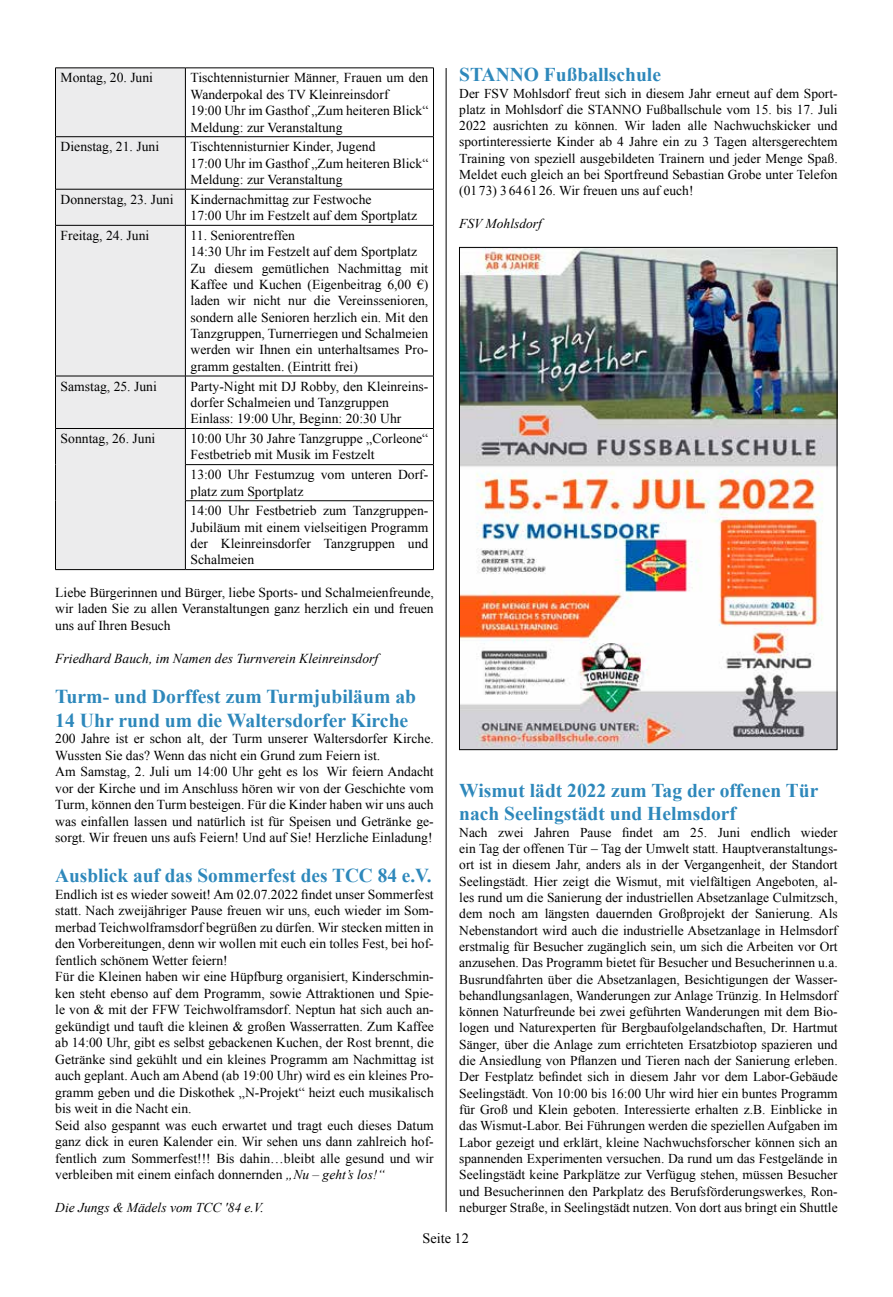
<style>
.page{position:relative;width:893px;height:1297px;background:#fff}
.page>*{position:absolute;margin:0;border:0;box-sizing:border-box;transform-origin:0 0}
.t1{font:700 19.65px/23.7px "Times New Roman";color:#2e88bb}
.t2{font:700 19.5px/23.5px "Times New Roman";color:#2e88bb}
.t3{font:14.25px "Times New Roman";color:#000}
.t4{font:13.65px/16.5px "Times New Roman";color:#000}
.t5{font:italic 13.65px "Times New Roman";color:#000}
.t6{font:13.5px/16.4px "Times New Roman";color:#000;text-align:justify}
.t7{font:italic 13.5px "Times New Roman";color:#000}
.s1{font-style:italic;font-size:13.5px}
</style>
<div class="page">
<hr style="left:446px;top:68px;width:1px;height:1144px;background:#000">
<div style="left:56px;top:69px;width:129px;height:500px;background:#ececed"></div>
<hr style="left:55px;top:68px;width:130px;height:1px;background:#000">
<hr style="left:55px;top:68px;width:1px;height:68px;background:#000">
<hr style="left:185px;top:68px;width:249px;height:1px;background:#000">
<hr style="left:185px;top:68px;width:1px;height:68px;background:#000">
<hr style="left:433px;top:68px;width:1px;height:68px;background:#000">
<hr style="left:55px;top:136px;width:130px;height:1px;background:#000">
<hr style="left:55px;top:137px;width:1px;height:52px;background:#000">
<hr style="left:185px;top:136px;width:249px;height:1px;background:#000">
<hr style="left:185px;top:137px;width:1px;height:52px;background:#000">
<hr style="left:433px;top:137px;width:1px;height:52px;background:#000">
<hr style="left:55px;top:189px;width:130px;height:1px;background:#000">
<hr style="left:55px;top:189px;width:1px;height:36px;background:#000">
<hr style="left:185px;top:189px;width:249px;height:1px;background:#000">
<hr style="left:185px;top:189px;width:1px;height:36px;background:#000">
<hr style="left:433px;top:189px;width:1px;height:36px;background:#000">
<hr style="left:55px;top:225px;width:130px;height:1px;background:#000">
<hr style="left:55px;top:226px;width:1px;height:150px;background:#000">
<hr style="left:185px;top:225px;width:249px;height:1px;background:#000">
<hr style="left:185px;top:226px;width:1px;height:150px;background:#000">
<hr style="left:433px;top:226px;width:1px;height:150px;background:#000">
<hr style="left:55px;top:376px;width:130px;height:1px;background:#000">
<hr style="left:55px;top:376px;width:1px;height:52px;background:#000">
<hr style="left:185px;top:376px;width:249px;height:1px;background:#000">
<hr style="left:185px;top:376px;width:1px;height:52px;background:#000">
<hr style="left:433px;top:376px;width:1px;height:52px;background:#000">
<hr style="left:55px;top:428px;width:130px;height:1px;background:#000">
<hr style="left:55px;top:429px;width:1px;height:36px;background:#000">
<hr style="left:55px;top:465px;width:1px;height:36px;background:#000">
<hr style="left:55px;top:501px;width:1px;height:68px;background:#000">
<hr style="left:55px;top:569px;width:130px;height:1px;background:#000">
<hr style="left:185px;top:428px;width:249px;height:1px;background:#000">
<hr style="left:185px;top:429px;width:1px;height:35px;background:#000">
<hr style="left:433px;top:429px;width:1px;height:35px;background:#000">
<hr style="left:185px;top:464px;width:249px;height:1px;background:#000">
<hr style="left:185px;top:465px;width:1px;height:35px;background:#000">
<hr style="left:433px;top:465px;width:1px;height:35px;background:#000">
<hr style="left:185px;top:500px;width:249px;height:1px;background:#000">
<hr style="left:185px;top:501px;width:1px;height:68px;background:#000">
<hr style="left:433px;top:501px;width:1px;height:68px;background:#000">
<hr style="left:185px;top:569px;width:249px;height:1px;background:#000">
<img style="left:461px;top:249px;width:374px;height:499px">
<p class="t4" style="left:61px;top:69px;width:94px">Montag, 20. Juni</p>
<p class="t4" style="left:191px;top:70px;width:239px">Tischtennisturnier Männer, Frauen um den Wanderpokal des TV Kleinreinsdorf<br>19:00 Uhr im Gasthof „Zum heiteren Blick“ Meldung: zur Veranstaltung</p>
<p class="t4" style="left:61px;top:138px;width:100px">Dienstag, 21. Juni</p>
<p class="t4" style="left:191px;top:138px;width:239px">Tischtennisturnier Kinder, Jugend<br>17:00 Uhr im Gasthof „Zum heiteren Blick“<br>Meldung: zur Veranstaltung</p>
<p class="t4" style="left:191px;top:191px;width:228px;text-indent:-130px">Donnerstag, 23. Juni Kindernachmittag zur Festwoche<br>17:00 Uhr im Festzelt auf dem Sportplatz</p>
<p class="t4" style="left:61px;top:227px;width:90px">Freitag, 24. Juni</p>
<p class="t4" style="left:191px;top:227px;width:239px">11. Seniorentreffen<br>14:30 Uhr im Festzelt auf dem Sportplatz Zu diesem gemütlichen Nachmittag mit Kaffee und Kuchen (Eigenbeitrag 6,00 €) laden wir nicht nur die Vereinssenioren, sondern alle Senioren herzlich ein. Mit den Tanzgruppen, Turnerriegen und Schalmeien werden wir Ihnen ein unterhaltsames Pro&shy;gramm gestalten. (Eintritt frei)</p>
<p class="t4" style="left:61px;top:378px;width:98px">Samstag, 25. Juni</p>
<p class="t4" style="left:191px;top:378px;width:239px">Party-Night mit DJ Robby, den Kleinreins&shy;dorfer Schalmeien und Tanzgruppen<br>Einlass: 19:00 Uhr, Beginn: 20:30 Uhr</p>
<p class="t4" style="left:61px;top:430px;width:96px">Sonntag, 26. Juni</p>
<p class="t4" style="left:191px;top:430px;width:239px">10:00 Uhr 30 Jahre Tanzgruppe „Corleone“<br>Festbetrieb mit Musik im Festzelt</p>
<p class="t4" style="left:191px;top:466px;width:239px">13:00 Uhr Festumzug vom unteren Dorf&shy;platz zum Sportplatz</p>
<p class="t4" style="left:191px;top:502px;width:239px;text-align:justify">14:00 Uhr Festbetrieb zum Tanzgruppen-Jubiläum mit einem vielseitigen Programm der Kleinreinsdorfer Tanzgruppen und Schalmeien</p>
<p class="t4" style="left:55px;top:584px;width:380px;text-align:justify">Liebe Bürgerinnen und Bürger, liebe Sports- und Schalmeienfreunde, wir laden Sie zu allen Veranstaltungen ganz herzlich ein und freuen uns auf Ihren Besuch</p>
<p class="t5" style="left:55px;top:649px;width:325px">Friedhard Bauch, im Namen des Turnverein Kleinreinsdorf</p>
<h1 class="t1" style="left:55px;top:684px;width:362px">Turm- und Dorffest zum Turmjubiläum ab<br>14 Uhr rund um die Waltersdorfer Kirche</h1>
<p class="t4" style="left:55px;top:730px;width:380px">200 Jahre ist er schon alt, der Turm unserer Waltersdorfer Kirche.<br>Wussten Sie das? Wenn das nicht ein Grund zum Feiern ist.<br>Am Samstag, 2. Juli um 14:00 Uhr geht es los Wir feiern Andacht vor der Kirche und im Anschluss hören wir von der Geschichte vom Turm, können den Turm besteigen. Für die Kinder haben wir uns auch was einfallen lassen und natürlich ist für Speisen und Getränke ge&shy;sorgt. Wir freuen uns aufs Feiern! Und auf Sie! Herzliche Einladung!</p>
<h1 class="t1" style="left:55px;top:863px;width:378px">Ausblick auf das Sommerfest des TCC 84 e.V.</h1>
<p class="t4" style="left:55px;top:886px;width:380px">Endlich ist es wieder soweit! Am 02.07.2022 findet unser Sommerfest statt. Nach zweijähriger Pause freuen wir uns, euch wieder im Som&shy;merbad Teichwolframsdorf begrüßen zu dürfen. Wir stecken mitten in den Vorbereitungen, denn wir wollen mit euch ein tolles Fest, bei hof&shy;fentlich schönem Wetter feiern!<br>Für die Kleinen haben wir eine Hüpfburg organisiert, Kinderschmin&shy;ken steht ebenso auf dem Programm, sowie Attraktionen und Spie&shy;le von &amp; mit der FFW Teichwolframsdorf. Neptun hat sich auch an&shy;gekündigt und tauft die kleinen &amp; großen Wasserratten. Zum Kaffee ab 14:00 Uhr, gibt es selbst gebackenen Kuchen, der Rost brennt, die Getränke sind gekühlt und ein kleines Programm am Nachmittag ist auch geplant. Auch am Abend (ab 19:00 Uhr) wird es ein kleines Pro&shy;gramm geben und die Diskothek „N-Projekt“ heizt euch musikalisch bis weit in die Nacht ein.<br>Seid also gespannt was euch erwartet und tragt euch dieses Datum ganz dick in euren Kalender ein. Wir sehen uns dann zahlreich hof&shy;fentlich zum Sommerfest!!! Bis dahin…bleibt alle gesund und wir verbleiben mit einem einfach donnernden <span class="s1">„Nu – geht’s los!“</span></p>
<p class="t7" style="left:55px;top:1198px;width:210px">Die Jungs &amp; Mädels vom TCC '84 e.V.</p>
<h2 class="t2" style="left:459px;top:62px;width:203px">STANNO Fußballschule</h2>
<p class="t6" style="left:459px;top:85px;width:380px">Der FSV Mohlsdorf freut sich in diesem Jahr erneut auf dem Sport&shy;platz in Mohlsdorf die STANNO Fußballschule vom 15. bis 17. Juli 2022 ausrichten zu können. Wir laden alle Nachwuchskicker und sportinteressierte Kinder ab 4 Jahre ein zu 3 Tagen altersgerechtem Training von speziell ausgebildeten Trainern und jeder Menge Spaß.<br>Meldet euch gleich an bei Sportfreund Sebastian Grobe unter Telefon (01 73) 3 646126. Wir freuen uns auf euch!</p>
<p class="t7" style="left:459px;top:214px;width:84px">FSV Mohlsdorf</p>
<h2 class="t2" style="left:459px;top:778px;width:361px">Wismut lädt 2022 zum Tag der offenen Tür nach Seelingstädt und Helmsdorf</h2>
<p class="t6" style="left:459px;top:824px;width:380px">Nach zwei Jahren Pause findet am 25. Juni endlich wieder ein Tag der offenen Tür – Tag der Umwelt statt. Hauptveranstaltungs&shy;ort ist in diesem Jahr, anders als in der Vergangenheit, der Standort Seelingstädt. Hier zeigt die Wismut, mit vielfältigen Angeboten, al&shy;les rund um die Sanierung der industriellen Absetzanlage Culmitzsch, dem noch am längsten dauernden Großprojekt der Sanierung. Als Nebenstandort wird auch die industrielle Absetzanlage in Helmsdorf erstmalig für Besucher zugänglich sein, um sich die Arbeiten vor Ort anzusehen. Das Programm bietet für Besucher und Besucherinnen u.a.<br>Busrundfahrten über die Absetzanlagen, Besichtigungen der Wasser&shy;behandlungsanlagen, Wanderungen zur Anlage Trünzig. In Helmsdorf können Naturfreunde bei zwei geführten Wanderungen mit dem Bio&shy;logen und Naturexperten für Bergbaufolgelandschaften, Dr. Hartmut Sänger, über die Anlage zum errichteten Ersatzbiotop spazieren und die Ansiedlung von Pflanzen und Tieren nach der Sanierung erleben.<br>Der Festplatz befindet sich in diesem Jahr vor dem Labor-Gebäude Seelingstädt. Von 10:00 bis 16:00 Uhr wird hier ein buntes Programm für Groß und Klein geboten. Interessierte erhalten z.B. Einblicke in das Wismut-Labor. Bei Führungen werden die speziellen Aufgaben im Labor gezeigt und erklärt, kleine Nachwuchsforscher können sich an spannenden Experimenten versuchen. Da rund um das Festgelände in Seelingstädt keine Parkplätze zur Verfügug stehen, müssen Besucher und Besucherinnen den Parkplatz des Berufsförderungswerkes, Ron&shy;neburger Straße, in Seelingstädt nutzen. Von dort aus bringt ein Shuttle</p>
<p class="t3" style="left:423px;top:1229px;width:48px">Seite 12</p>
</div>
